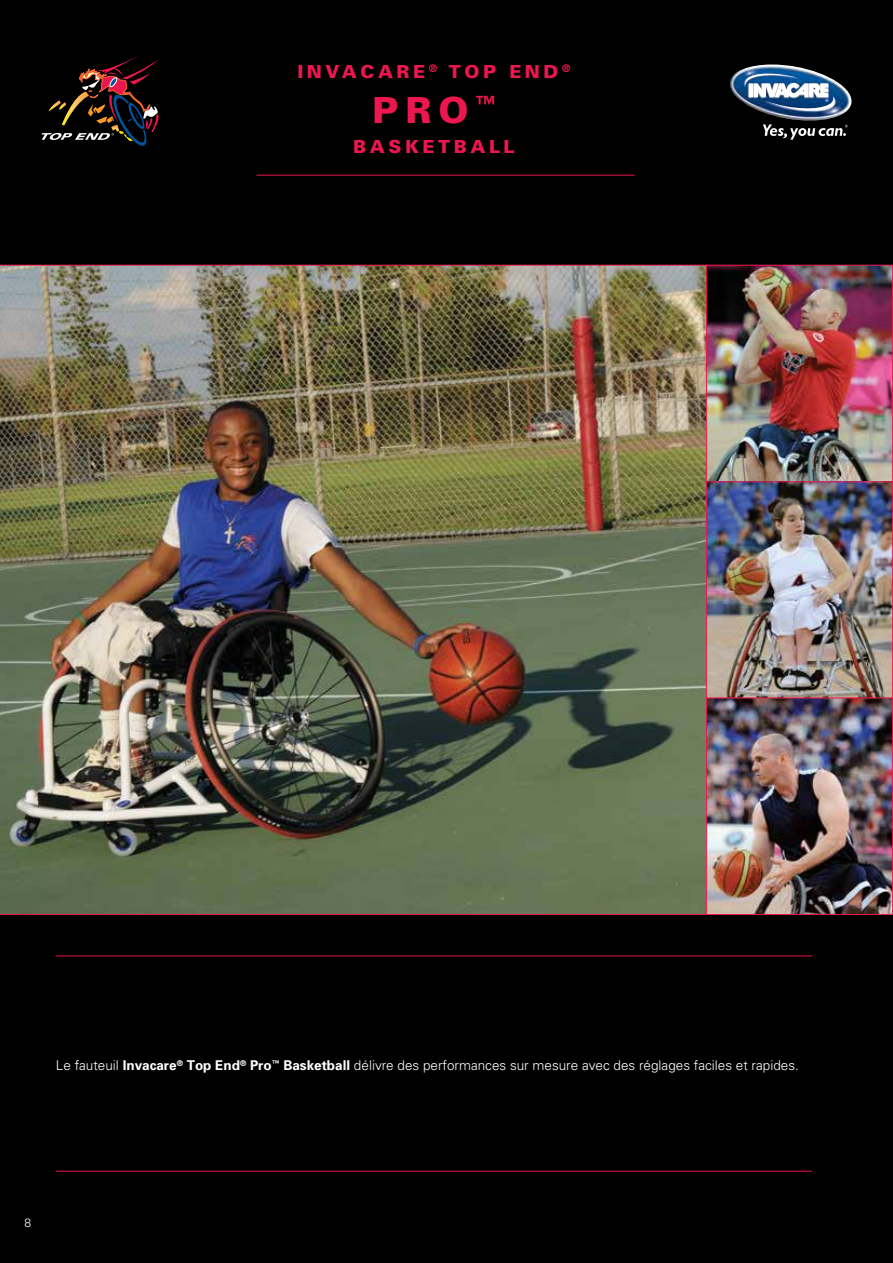
<style>
.page{position:relative;width:893px;height:1263px;background:#000}
.page>*{position:absolute;margin:0;border:0;box-sizing:border-box;transform-origin:0 0}
.t1{font:900 36px "Univers";color:#ed174f}
.t2{font:900 18px "Univers";letter-spacing:.2em;color:#ed174f}
.t3{font:300 13.5px "Univers";color:#fff}
.t4{font:300 12px "Univers";color:#fff}
.s1{font-weight:700}
</style>
<div class="page">
<svg style="left:41px;top:54px;width:118px;height:92px"></svg>
<img style="left:730px;top:65px;width:122px;height:56px">
<img style="left:745px;top:71px;width:90px;height:42px">
<svg style="left:763px;top:124px;width:85px;height:16px"></svg>
<img style="left:0;top:265px;width:706px;height:650px">
<img style="left:708px;top:267px;width:183px;height:213px">
<div style="left:706px;top:265px;width:187px;height:217px;border:1px solid #ed174f"></div>
<img style="left:708px;top:483px;width:183px;height:214px">
<div style="left:706px;top:481px;width:187px;height:218px;border:1px solid #ed174f"></div>
<img style="left:708px;top:700px;width:183px;height:213px">
<div style="left:706px;top:698px;width:187px;height:217px;border:1px solid #ed174f"></div>
<hr style="left:257px;top:175px;width:378px;height:1px;background:#ed174f">
<hr style="left:56px;top:955px;width:756px;height:1px;background:#ed174f">
<hr style="left:56px;top:1171px;width:756px;height:1px;background:#ed174f">
<h2 class="t2" style="left:297px;top:61px;width:275px">INVACARE <sup>®</sup> TOP END <sup>®</sup></h2>
<h1 class="t1" style="left:372px;top:88px;width:125px">PRO <sup>™</sup></h1>
<h2 class="t2" style="left:353px;top:136px;width:163px">BASKETBALL</h2>
<p class="t3" style="left:56px;top:1057px;width:744px">Le fauteuil <span class="s1">Invacare</span><sup>®</sup> <span class="s1">Top End</span><sup>®</sup> <span class="s1">Pro</span><sup>™</sup> <span class="s1">Basketball</span> délivre des performances sur mesure avec des réglages faciles et rapides.</p>
<p class="t4" style="left:25px;top:1215px;width:8px">8</p>
</div>
